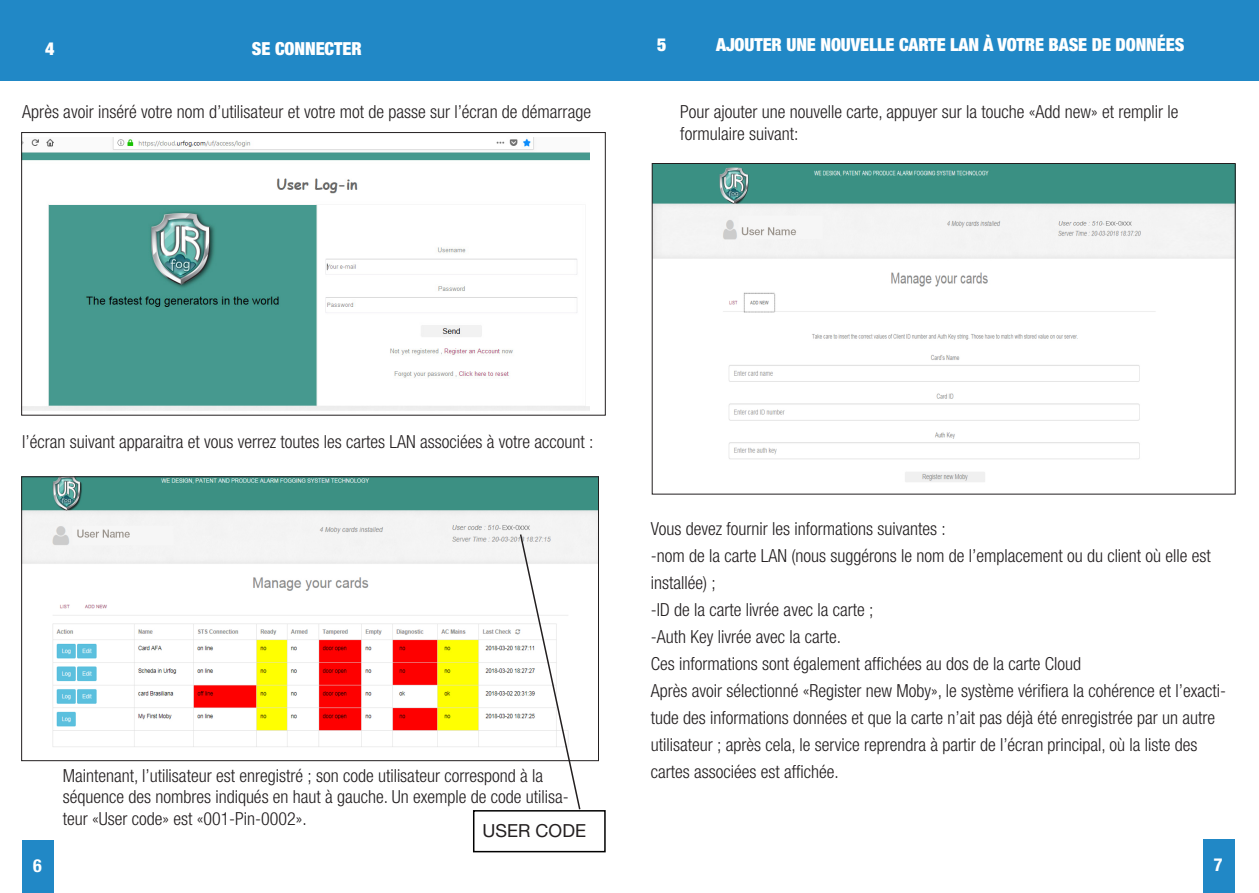
<style>
.page{position:relative;width:1259px;height:893px;background:#fff}
.page>*{position:absolute;margin:0;border:0;box-sizing:border-box;transform-origin:0 0}
.t1{font:300 condensed 18px/27px "Helvetica Neue";color:#231f20}
.t2{font:900 condensed 18px "Helvetica Neue";letter-spacing:-.005em;color:#fff}
.t3{font:18px "Helvetica Neue";color:#231f20}
.t4{font:700 condensed 18px "Helvetica Neue";color:#fff}
</style>
<div class="page">
<img style="left:654px;top:165px;width:579px;height:317px">
<div style="left:1202px;top:840px;width:32px;height:53px;background:#2188c6"></div>
<div style="left:0;top:0;width:1259px;height:80px;background:#2188c6"></div>
<div style="left:22px;top:841px;width:32px;height:52px;background:#2188c6"></div>
<img style="left:23px;top:138px;width:566px;height:273px">
<div style="left:21px;top:132px;width:584px;height:284px;border:1px solid #231f20"></div>
<img style="left:23px;top:478px;width:574px;height:269px">
<div style="left:21px;top:476px;width:578px;height:285px;border:1px solid #231f20"></div>
<svg style="left:519px;top:533px;width:62px;height:277px"></svg>
<div style="left:473px;top:810px;width:132px;height:42px;border:2px solid #000"></div>
<p class="t2" style="left:45px;top:37px;width:11px">4</p>
<p class="t2" style="left:252px;top:37px;width:111px">SE CONNECTER</p>
<p class="t1" style="left:22px;top:98px;width:570px">Après avoir inséré votre nom d’utilisateur et votre mot de passe sur l’écran de démarrage</p>
<p class="t2" style="left:657px;top:34px;width:11px">5</p>
<p class="t2" style="left:716px;top:34px;width:470px">AJOUTER UNE NOUVELLE CARTE LAN À VOTRE BASE DE DONNÉES</p>
<p class="t1" style="left:680px;top:101px;width:499px;line-height:21.6px">Pour ajouter une nouvelle carte, appuyer sur la touche «Add new» et remplir le formulaire suivant:</p>
<p class="t1" style="left:22px;top:428px;width:573px">l’écran suivant apparaitra et vous verrez toutes les cartes LAN associées à votre account :</p>
<p class="t1" style="left:63px;top:764px;width:507px;line-height:21.6px">Maintenant, l’utilisateur est enregistré ; son code utilisateur correspond à la séquence des nombres indiqués en haut à gauche. Un exemple de code utilisa&shy;teur «User code» est «001-Pin-0002».</p>
<p class="t3" style="left:482px;top:820px;width:105px">USER CODE</p>
<p class="t1" style="left:651px;top:515px;width:296px">Vous devez fournir les informations suivantes :</p>
<p class="t1" style="left:651px;top:542px;width:561px">-nom de la carte LAN (nous suggérons le nom de l’emplacement ou du client où elle est installée) ;</p>
<p class="t1" style="left:651px;top:596px;width:224px">-ID de la carte livrée avec la carte ;</p>
<p class="t1" style="left:651px;top:623px;width:192px">-Auth Key livrée avec la carte.</p>
<p class="t1" style="left:651px;top:650px;width:432px">Ces informations sont également affichées au dos de la carte Cloud</p>
<p class="t1" style="left:651px;top:677px;width:577px">Après avoir sélectionné «Register new Moby», le système vérifiera la cohérence et l’exacti&shy;tude des informations données et que la carte n’ait pas déjà été enregistrée par un autre utilisateur ; après cela, le service reprendra à partir de l’écran principal, où la liste des cartes associées est affichée.</p>
<p class="t4" style="left:33px;top:855px;width:10px">6</p>
<p class="t4" style="left:1213px;top:853px;width:10px">7</p>
</div>
